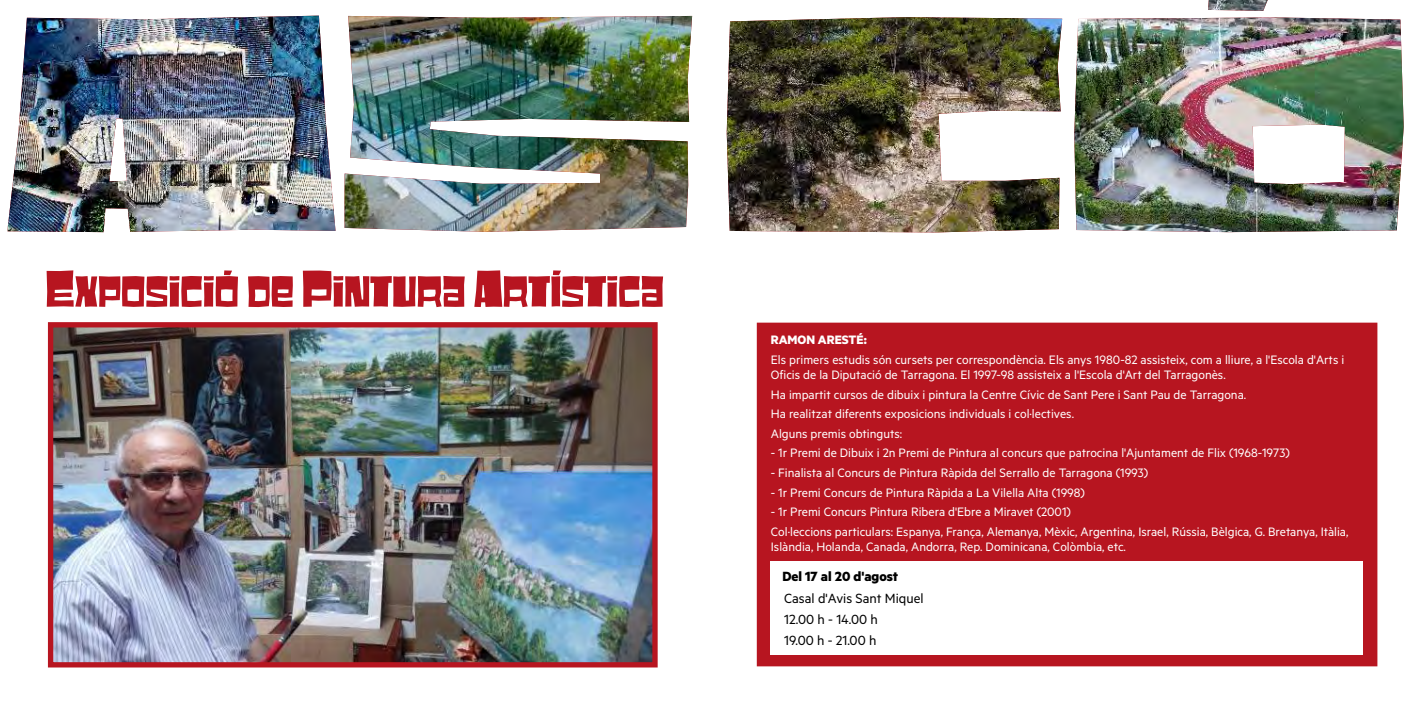
<style>
.page{position:relative;width:1418px;height:709px;background:#fff}
.page>*{position:absolute;margin:0;border:0;box-sizing:border-box;transform-origin:0 0}
.t1{font:condensed 51.12px "Black Pack 2";color:#b71520}
.t2{font:15px/21.4px "Metric";color:#000}
.t3{font:700 15px "Metric";color:#000}
.t4{font:13.75px/19.6px "Metric";color:#fff}
.t5{font:700 13.75px "Metric";color:#fff}
</style>
<div class="page">
<img style="left:54px;top:328px;width:597px;height:333px">
<div style="left:48px;top:322px;width:609px;height:345px;border:5px solid #b71520"></div>
<img style="left:7px;top:16px;width:328px;height:216px">
<img style="left:344px;top:16px;width:348px;height:216px">
<div style="left:756px;top:322px;width:622px;height:345px;background:#b71520"></div>
<div style="left:770px;top:561px;width:592px;height:93px;background:#fff"></div>
<img style="left:726px;top:17px;width:336px;height:215px">
<img style="left:1074px;top:0;width:329px;height:232px">
<h1 class="t1" style="left:46px;top:265px;width:620px">Exposició de Pintura Artística</h1>
<p class="t5" style="left:770px;top:335px;width:97px">RAMON ARESTÉ:</p>
<p class="t4" style="left:770px;top:354px;width:575px;line-height:15px">Els primers estudis són cursets per correspondència. Els anys 1980-82 assisteix, com a lliure, a l'Escola d'Arts i<br>Oficis de la Diputació de Tarragona. El 1997-98 assisteix a l'Escola d'Art del Tarragonès.</p>
<p class="t4" style="left:770px;top:387px;width:477px">Ha impartit cursos de dibuix i pintura la Centre Cívic de Sant Pere i Sant Pau de Tarragona.<br>Ha realitzat diferents exposicions individuals i col·lectives.<br>Alguns premis obtinguts:</p>
<p class="t4" style="left:770px;top:445px;width:520px">- 1r Premi de Dibuix i 2n Premi de Pintura al concurs que patrocina l'Ajuntament de Flix (1968-1973)</p>
<p class="t4" style="left:770px;top:465px;width:379px">- Finalista al Concurs de Pintura Ràpida del Serrallo de Tarragona (1993)</p>
<p class="t4" style="left:770px;top:484px;width:316px">- 1r Premi Concurs de Pintura Ràpida a La Vilella Alta (1998)</p>
<p class="t4" style="left:770px;top:504px;width:579px">- 1r Premi Concurs Pintura Ribera d'Ebre a Miravet (2001)<br>Col·leccions particulars: Espanya, França, Alemanya, Mèxic, Argentina, Israel, Rússia, Bèlgica, G. Bretanya, Itàlia,</p>
<p class="t4" style="left:770px;top:539px;width:356px">Islàndia, Holanda, Canada, Andorra, Rep. Dominicana, Colòmbia, etc.</p>
<p class="t3" style="left:782px;top:571px;width:117px">Del 17 al 20 d'agost</p>
<p class="t2" style="left:784px;top:590px;width:141px">Casal d'Avis Sant Miquel<br>12.00 h - 14.00 h<br>19.00 h - 21.00 h</p>
</div>
